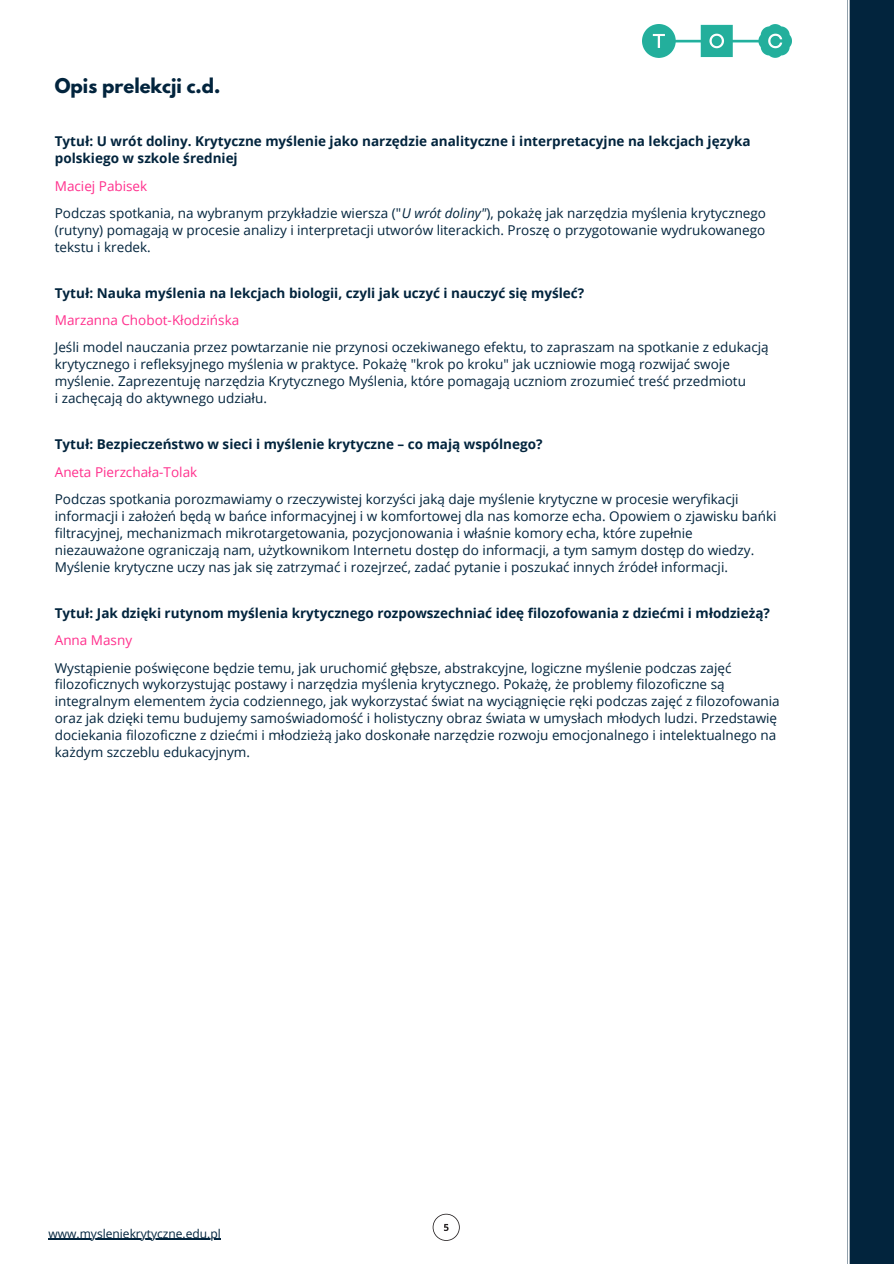
<style>
.page{position:relative;width:894px;height:1264px;background:#fff}
.page>*{position:absolute;margin:0;border:0;box-sizing:border-box;transform-origin:0 0}
.t1{font:700 18px "League Spartan";color:#02243d}
.t2{font:13.5px/17px "Open Sans";color:#02243d}
.t3{font:700 13.5px/17px "Open Sans";color:#02243d}
.t4{font:13.5px "Open Sans";color:#ff308d}
.t5{font:12px "Open Sans";color:#02243d}
.s1{font-style:italic}
</style>
<div class="page">
<svg style="left:847px;top:0;width:46px;height:1263px;background:#0f2f47"></svg>
<svg style="left:432px;top:1213px;width:27px;height:27px"></svg>
<hr style="left:49px;top:1238px;width:172px;height:1px;background:#02243d">
<img style="left:642px;top:24px;width:149px;height:34px">
<p class="t1" style="left:55px;top:77px;width:167px">Opis prelekcji c.d.</p>
<p class="t3" style="left:55px;top:132px;width:697px">Tytuł: U wrót doliny. Krytyczne myślenie jako narzędzie analityczne i interpretacyjne na lekcjach języka polskiego w szkole średniej</p>
<p class="t4" style="left:55px;top:176px;width:94px">Maciej Pabisek</p>
<p class="t2" style="left:55px;top:204px;width:712px;text-align:justify">Podczas spotkania, na wybranym przykładzie wiersza ("<span class="s1">U wrót doliny"</span>), pokażę jak narzędzia myślenia krytycznego (rutyny) pomagają w procesie analizy i interpretacji utworów literackich. Proszę o przygotowanie wydrukowanego tekstu i kredek.</p>
<p class="t3" style="left:55px;top:284px;width:531px">Tytuł: Nauka myślenia na lekcjach biologii, czyli jak uczyć i nauczyć się myśleć?</p>
<p class="t4" style="left:55px;top:310px;width:186px">Marzanna Chobot-Kłodzińska</p>
<p class="t2" style="left:55px;top:339px;width:715px">Jeśli model nauczania przez powtarzanie nie przynosi oczekiwanego efektu, to zapraszam na spotkanie z edukacją krytycznego i refleksyjnego myślenia w praktyce. Pokażę "krok po kroku" jak uczniowie mogą rozwijać swoje myślenie. Zaprezentuję narzędzia Krytycznego Myślenia, które pomagają uczniom zrozumieć treść przedmiotu</p>
<p class="t2" style="left:55px;top:389px;width:214px">i zachęcają do aktywnego udziału.</p>
<p class="t3" style="left:55px;top:435px;width:489px">Tytuł: Bezpieczeństwo w sieci i myślenie krytyczne – co mają wspólnego?</p>
<p class="t4" style="left:55px;top:462px;width:144px">Aneta Pierzchała-Tolak</p>
<p class="t2" style="left:55px;top:490px;width:723px">Podczas spotkania porozmawiamy o rzeczywistej korzyści jaką daje myślenie krytyczne w procesie weryfikacji informacji i założeń będą w bańce informacyjnej i w komfortowej dla nas komorze echa. Opowiem o zjawisku bańki filtracyjnej, mechanizmach mikrotargetowania, pozycjonowania i właśnie komory echa, które zupełnie niezauważone ograniczają nam, użytkownikom Internetu dostęp do informacji, a tym samym dostęp do wiedzy.<br>Myślenie krytyczne uczy nas jak się zatrzymać i rozejrzeć, zadać pytanie i poszukać innych źródeł informacji.</p>
<p class="t3" style="left:55px;top:604px;width:716px">Tytuł: Jak dzięki rutynom myślenia krytycznego rozpowszechniać ideę filozofowania z dziećmi i młodzieżą?</p>
<p class="t4" style="left:55px;top:630px;width:79px">Anna Masny</p>
<p class="t2" style="left:55px;top:658px;width:726px">Wystąpienie poświęcone będzie temu, jak uruchomić głębsze, abstrakcyjne, logiczne myślenie podczas zajęć filozoficznych wykorzystując postawy i narzędzia myślenia krytycznego. Pokażę, że problemy filozoficzne są integralnym elementem życia codziennego, jak wykorzystać świat na wyciągnięcie ręki podczas zajęć z filozofowania oraz jak dzięki temu budujemy samoświadomość i holistyczny obraz świata w umysłach młodych ludzi. Przedstawię dociekania filozoficzne z dziećmi i młodzieżą jako doskonałe narzędzie rozwoju emocjonalnego i intelektualnego na każdym szczeblu edukacyjnym.</p>
<p class="t5" style="left:49px;top:1224px;width:174px">www.mysleniekrytyczne.edu.pl</p>
</div>
